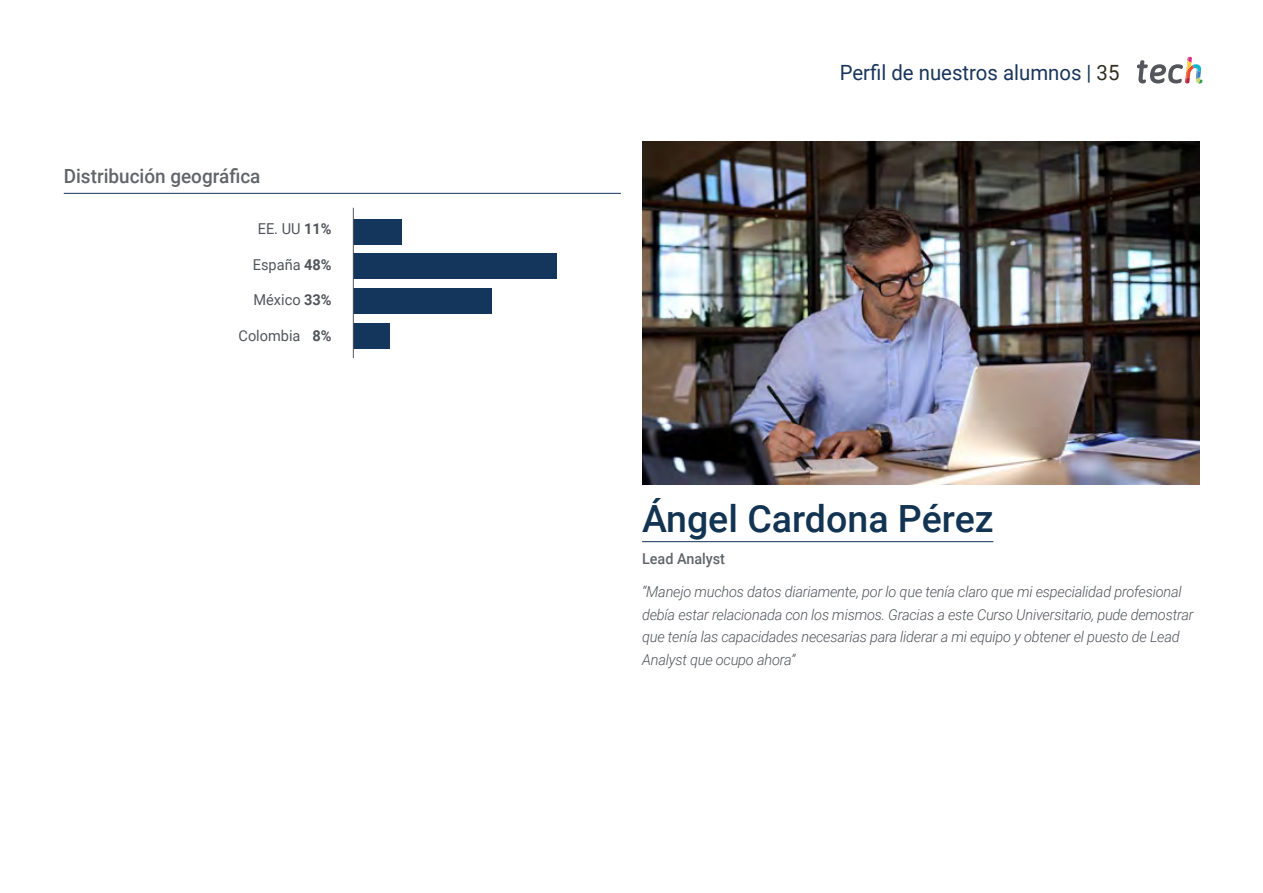
<style>
.page{position:relative;width:1263px;height:893px;background:#fff}
.page>*{position:absolute;margin:0;border:0;box-sizing:border-box;transform-origin:0 0}
.t1{font:500 37.5px "Roboto";color:#123352}
.t2{font:21px "Roboto";color:#1a355c}
.t3{font:500 19.5px "Roboto";color:#61646a}
.t4{font:italic 300 15px/22.5px "Roboto";letter-spacing:-.015em;color:#52555b}
.t5{font:15px "Roboto";color:#52555b}
.t6{font:500 15px "Roboto";color:#61646a;scale:.96 1}
.s1{font-weight:700}
.s2{color:#312e20}
</style>
<div class="page">
<svg style="left:1137px;top:57px;width:65px;height:27px"></svg>
<hr style="left:642px;top:541px;width:351px;height:1px;background:#123352">
<img style="left:642px;top:141px;width:557px;height:343px">
<hr style="left:64px;top:193px;width:557px;height:1px;background:#17355b">
<div style="left:353px;top:323px;width:36px;height:26px;background:#14365c"></div>
<div style="left:353px;top:288px;width:139px;height:26px;background:#14365c"></div>
<div style="left:353px;top:254px;width:203px;height:25px;background:#14365c"></div>
<div style="left:353px;top:219px;width:49px;height:25px;background:#14365c"></div>
<hr style="left:353px;top:208px;width:1px;height:150px;background:#52555b">
<h3 class="t3" style="left:64px;top:162px;width:198px">Distribución geográfica</h3>
<p class="t5" style="left:258px;top:218px;width:75px">EE. UU <span class="s1">11%</span></p>
<p class="t5" style="left:253px;top:254px;width:80px">España <span class="s1">48%</span></p>
<p class="t5" style="left:254px;top:289px;width:80px">México <span class="s1">33%</span></p>
<p class="t5" style="left:239px;top:325px;width:95px">Colombia <span class="s1">8%</span></p>
<h2 class="t2" style="left:840px;top:57px;width:281px">Perfil de nuestros alumnos | <span class="s2">35</span></h2>
<h1 class="t1" style="left:642px;top:493px;width:353px">Ángel Cardona Pérez</h1>
<p class="t6" style="left:642px;top:549px;width:88px">Lead Analyst</p>
<p class="t4" style="left:642px;top:580px;width:553px">“Manejo muchos datos diariamente, por lo que tenía claro que mi especialidad profesional debía estar relacionada con los mismos. Gracias a este Curso Universitario, pude demostrar que tenía las capacidades necesarias para liderar a mi equipo y obtener el puesto de Lead Analyst que ocupo ahora”</p>
</div>
